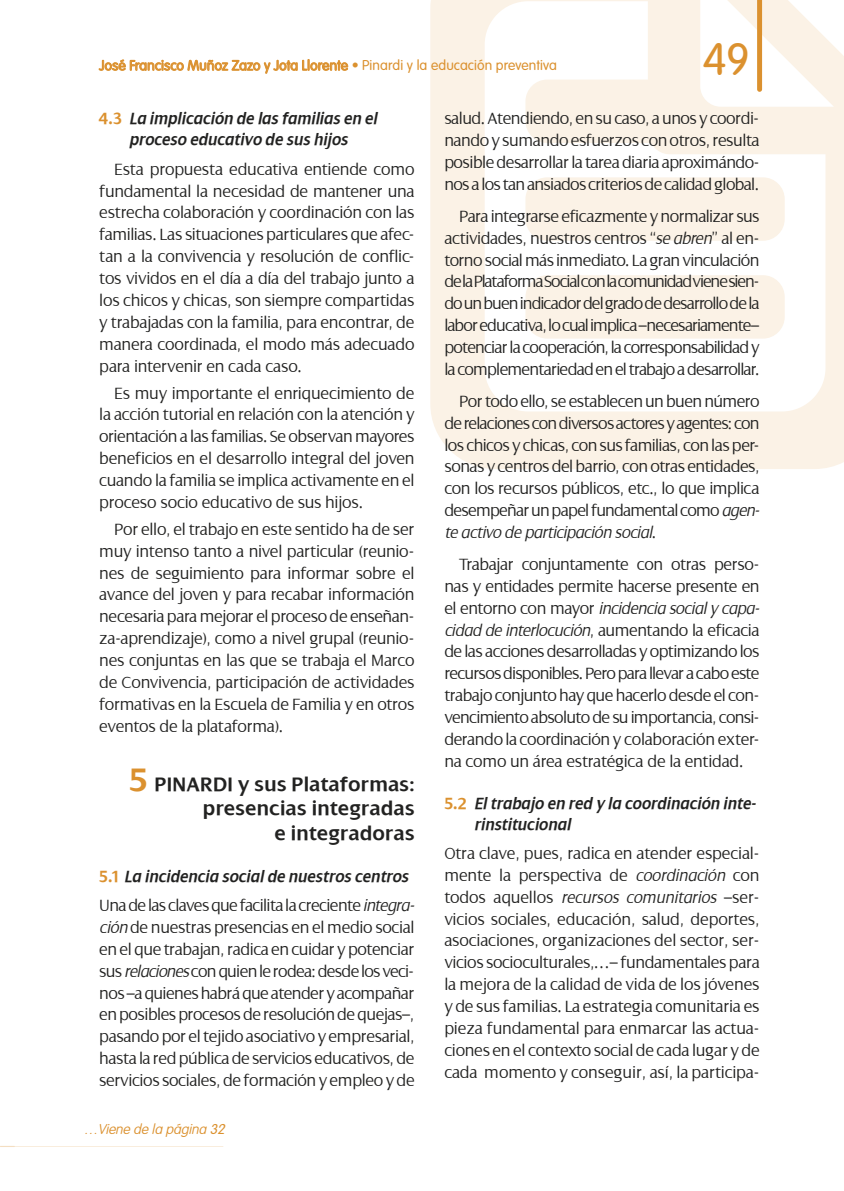
<style>
.page{position:relative;width:844px;height:1191px;background:#fff}
.page>*{position:absolute;margin:0;border:0;box-sizing:border-box;transform-origin:0 0}
.t1{font:300 45.5px "Vag";color:#db912f}
.t2{font:600 21px/24.5px "Dialog";letter-spacing:.02em;color:#222221;text-align:right}
.t3{font:300 17.5px/21.9px "Dialog";letter-spacing:-.02em;color:#222221;text-align:justify}
.t4{font:italic 600 17.5px/21px "Dialog";letter-spacing:.01em;color:#222221;text-align:center;scale:.95 1}
.t5{font:300 14px "VAG Rounded Std";letter-spacing:.005em;color:#db912f}
.t6{font:italic 100 14px "VAG Rounded Std";color:#db912f}
.s1{font-weight:700;font-style:normal;color:#db912f}
.s2{font-weight:700;font-size:35px;color:#db912f}
.s3{font-weight:700;color:#db912f}
.s4{font-weight:600;font-style:italic}
.s5{font-style:italic}
.s6{font-weight:300}
</style>
<div class="page">
<svg style="left:430px;top:0;width:413px;height:469px"></svg>
<div style="left:525px;top:275px;width:259px;height:63px;background:#fbf2e6;border-radius:22px"></div>
<div style="left:525px;top:177px;width:259px;height:64px;background:#fbf2e6;border-radius:22px"></div>
<svg style="left:0;top:1146px;width:223px;height:1px"></svg>
<svg style="left:756px;top:0;width:5px;height:92px"></svg>
<svg style="left:99px;top:59px;width:249px;height:15px"></svg>
<p class="t5" style="left:99px;top:57px;width:459px">José Francisco Muñoz Zazo y Jota Llorente • Pinardi y la educación preventiva</p>
<h1 class="t1" style="left:703px;top:34px;width:48px">49</h1>
<p class="t4" style="left:99px;top:108px;width:294px"><span class="s1">4.3</span> La implicación de las familias en el proceso educativo de sus hijos</p>
<p class="t3" style="left:99px;top:158px;width:316px;text-indent:15px">Esta propuesta educativa entiende como fundamental la necesidad de mantener una estrecha colaboración y coordinación con las familias. Las situaciones particulares que afec&shy;tan a la convivencia y resolución de conflic&shy;tos vividos en el día a día del trabajo junto a los chicos y chicas, son siempre compartidas y trabajadas con la familia, para encontrar, de manera coordinada, el modo más adecuado para intervenir en cada caso.</p>
<p class="t3" style="left:99px;top:382px;width:317px;text-indent:15px">Es muy importante el enriquecimiento de la acción tutorial en relación con la atención y orientación a las familias. Se observan mayores beneficios en el desarrollo integral del joven cuando la familia se implica activamente en el proceso socio educativo de sus hijos.</p>
<p class="t3" style="left:99px;top:518px;width:317px;text-indent:15px">Por ello, el trabajo en este sentido ha de ser muy intenso tanto a nivel particular (reunio&shy;nes de seguimiento para informar sobre el avance del joven y para recabar información necesaria para mejorar el proceso de enseñan&shy;za-aprendizaje), como a nivel grupal (reunio&shy;nes conjuntas en las que se trabaja el Marco de Convivencia, participación de actividades formativas en la Escuela de Familia y en otros eventos de la plataforma).</p>
<p class="t2" style="left:129px;top:772px;width:287px"><span class="s2">5</span> PINARDI y sus Plataformas: presencias integradas<br>e integradoras</p>
<p class="t3" style="left:99px;top:861px;width:316px;line-height:29.4px"><span class="s3">5.1</span> <span class="s4">La incidencia social de nuestros centros<br></span>Una de las claves que facilita la creciente <span class="s5">integra-</span></p>
<p class="t3" style="left:99px;top:916px;width:317px"><span class="s5">ción</span> de nuestras presencias en el medio social en el que trabajan, radica en cuidar y potenciar sus <span class="s5">relaciones</span> con quien le rodea: desde los veci&shy;nos –a quienes habrá que atender y acompañar en posibles procesos de resolución de quejas–, pasando por el tejido asociativo y empresarial, hasta la red pública de servicios educativos, de servicios sociales, de formación y empleo y de</p>
<p class="t6" style="left:84px;top:1121px;width:146px">…Viene de la página <span class="s6">32</span></p>
<p class="t3" style="left:444px;top:108px;width:317px">salud. Atendiendo, en su caso, a unos y coordi&shy;nando y sumando esfuerzos con otros, resulta posible desarrollar la tarea diaria aproximándo&shy;nos a los tan ansiados criterios de calidad global.</p>
<p class="t3" style="left:444px;top:205px;width:317px;text-indent:15px">Para integrarse eficazmente y normalizar sus actividades, nuestros centros “<span class="s5">se abren</span>” al en&shy;torno social más inmediato. La gran vinculación de la Plataforma Social con la comunidad viene sien&shy;do un buen indicador del grado de desarrollo de la labor educativa, lo cual implica –necesariamente– potenciar la cooperación, la corresponsabilidad y la complementariedad en el trabajo a desarrollar.</p>
<p class="t3" style="left:444px;top:390px;width:317px;text-indent:15px">Por todo ello, se establecen un buen número de relaciones con diversos actores y agentes: con los chicos y chicas, con sus familias, con las per&shy;sonas y centros del barrio, con otras entidades, con los recursos públicos, etc., lo que implica desempeñar un papel fundamental como <span class="s5">agen&shy;te activo de participación social</span>.</p>
<p class="t3" style="left:444px;top:553px;width:317px;text-indent:15px">Trabajar conjuntamente con otras perso&shy;nas y entidades permite hacerse presente en el entorno con mayor <span class="s5">incidencia social y capa&shy;cidad de interlocución</span>, aumentando la eficacia de las acciones desarrolladas y optimizando los recursos disponibles. Pero para llevar a cabo este trabajo conjunto hay que hacerlo desde el con&shy;vencimiento absoluto de su importancia, consi&shy;derando la coordinación y colaboración exter&shy;na como un área estratégica de la entidad.</p>
<p class="t4" style="left:474px;top:792px;width:298px;text-align:left;text-indent:-30px"><span class="s1">5.2</span> El trabajo en red y la coordinación inte&shy;rinstitucional</p>
<p class="t3" style="left:444px;top:842px;width:317px">Otra clave, pues, radica en atender especial&shy;mente la perspectiva de <span class="s5">coordinación</span> con todos aquellos <span class="s5">recursos comunitarios</span> –ser&shy;vicios sociales, educación, salud, deportes, asociaciones, organizaciones del sector, ser&shy;vicios socioculturales,…– fundamentales para la mejora de la calidad de vida de los jóvenes y de sus familias. La estrategia comunitaria es pieza fundamental para enmarcar las actua&shy;ciones en el contexto social de cada lugar y de cada momento y conseguir, así, la participa-</p>
</div>
